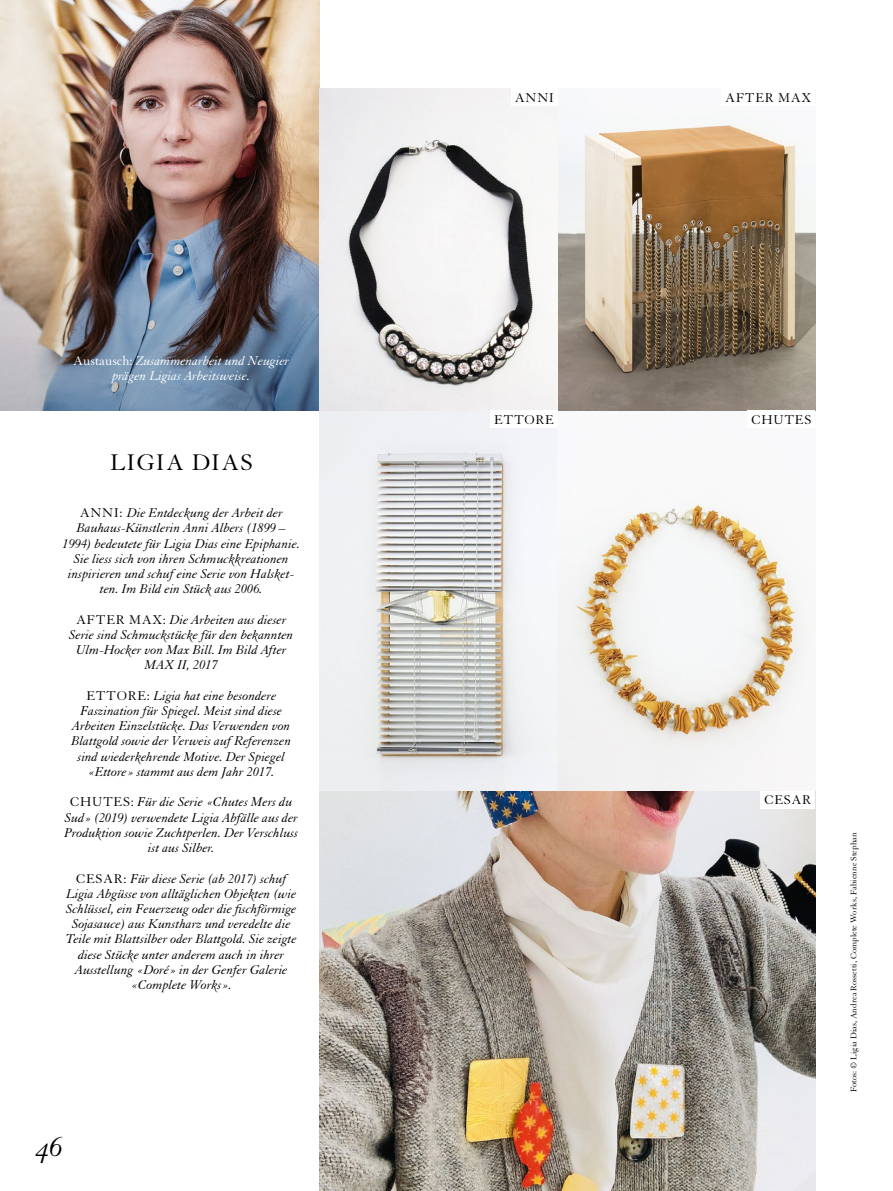
<style>
.page{position:relative;width:893px;height:1191px;background:#fff}
.page>*{position:absolute;margin:0;border:0;box-sizing:border-box;transform-origin:0 0}
.t1{font:30px "Granjon Italic Os F";color:#000}
.t2{font:24.6px "Granjon LT Std";letter-spacing:.05em;color:#000}
.t3{font:italic 13.8px/15.1px "Granjon LT Std";color:#000;text-align:center}
.t4{font:italic 13.8px/15.1px "Granjon LT Std";color:#fff;text-align:center}
.t5{font:13.8px "Granjon LT Std";letter-spacing:.05em;color:#000}
.t6{font:9px "Granjon LT Std";color:#000}
.s1{font-style:normal}
</style>
<div class="page">
<img style="left:320px;top:88px;width:495px;height:1103px">
<img style="left:0;top:0;width:320px;height:410px">
<div style="left:748px;top:410px;width:67px;height:17px;background:#fff"></div>
<div style="left:490px;top:410px;width:68px;height:17px;background:#fff"></div>
<div style="left:511px;top:88px;width:47px;height:18px;background:#fff"></div>
<div style="left:721px;top:88px;width:94px;height:18px;background:#fff"></div>
<div style="left:761px;top:791px;width:54px;height:17px;background:#fff"></div>
<p class="t4" style="left:73px;top:353px;width:218px"><span class="s1">Austausch:</span> Zusammenarbeit und Neugier prägen Ligias Arbeitsweise.</p>
<h2 class="t2" style="left:110px;top:449px;width:144px">LIGIA DIAS</h2>
<p class="t3" style="left:63px;top:505px;width:239px"><span class="s1">ANNI:</span> Die Entdeckung der Arbeit der Bauhaus-Künstlerin Anni Albers (1899 – 1994) bedeutete für Ligia Dias eine Epiphanie.<br>Sie liess sich von ihren Schmuckkreationen inspirieren und schuf eine Serie von Halsket&shy;ten. Im Bild ein Stück aus 2006.</p>
<p class="t3" style="left:69px;top:612px;width:226px"><span class="s1">AFTER MAX:</span> Die Arbeiten aus dieser<br>Serie sind Schmuckstücke für den bekannten<br>Ulm-Hocker von Max Bill. Im Bild After<br>MAX II, 2017</p>
<p class="t3" style="left:72px;top:688px;width:221px"><span class="s1">ETTORE:</span> Ligia hat eine besondere Faszination für Spiegel. Meist sind diese Arbeiten Einzelstücke. Das Verwenden von Blattgold sowie der Verweis auf Referenzen sind wiederkehrende Motive. Der Spiegel «Ettore» stammt aus dem Jahr 2017.</p>
<p class="t3" style="left:65px;top:795px;width:235px"><span class="s1">CHUTES:</span> Für die Serie «Chutes Mers du Sud» (2019) verwendete Ligia Abfälle aus der Produktion sowie Zuchtperlen. Der Verschluss ist aus Silber.</p>
<p class="t3" style="left:66px;top:871px;width:232px"><span class="s1">CESAR:</span> Für diese Serie (ab 2017) schuf Ligia Abgüsse von alltäglichen Objekten (wie Schlüssel, ein Feuerzeug oder die fischförmige Sojasauce) aus Kunstharz und veredelte die Teile mit Blattsilber oder Blattgold. Sie zeigte diese Stücke unter anderem auch in ihrer Ausstellung «Doré» in der Genfer Galerie «Complete Works».</p>
<h1 class="t1" style="left:36px;top:1130px;width:28px">46</h1>
<p class="t5" style="left:515px;top:90px;width:41px">ANNI</p>
<p class="t5" style="left:725px;top:90px;width:87px">AFTER MAX</p>
<p class="t5" style="left:494px;top:412px;width:61px">ETTORE</p>
<p class="t5" style="left:751px;top:412px;width:61px">CHUTES</p>
<p class="t5" style="left:765px;top:792px;width:48px">CESAR</p>
<p class="t6" style="left:849px;top:1092px;width:261px;rotate:-90deg">Fotos: © Ligia Dias, Andrea Rossetti, Complete Works, Fabienne Stephan</p>
</div>
